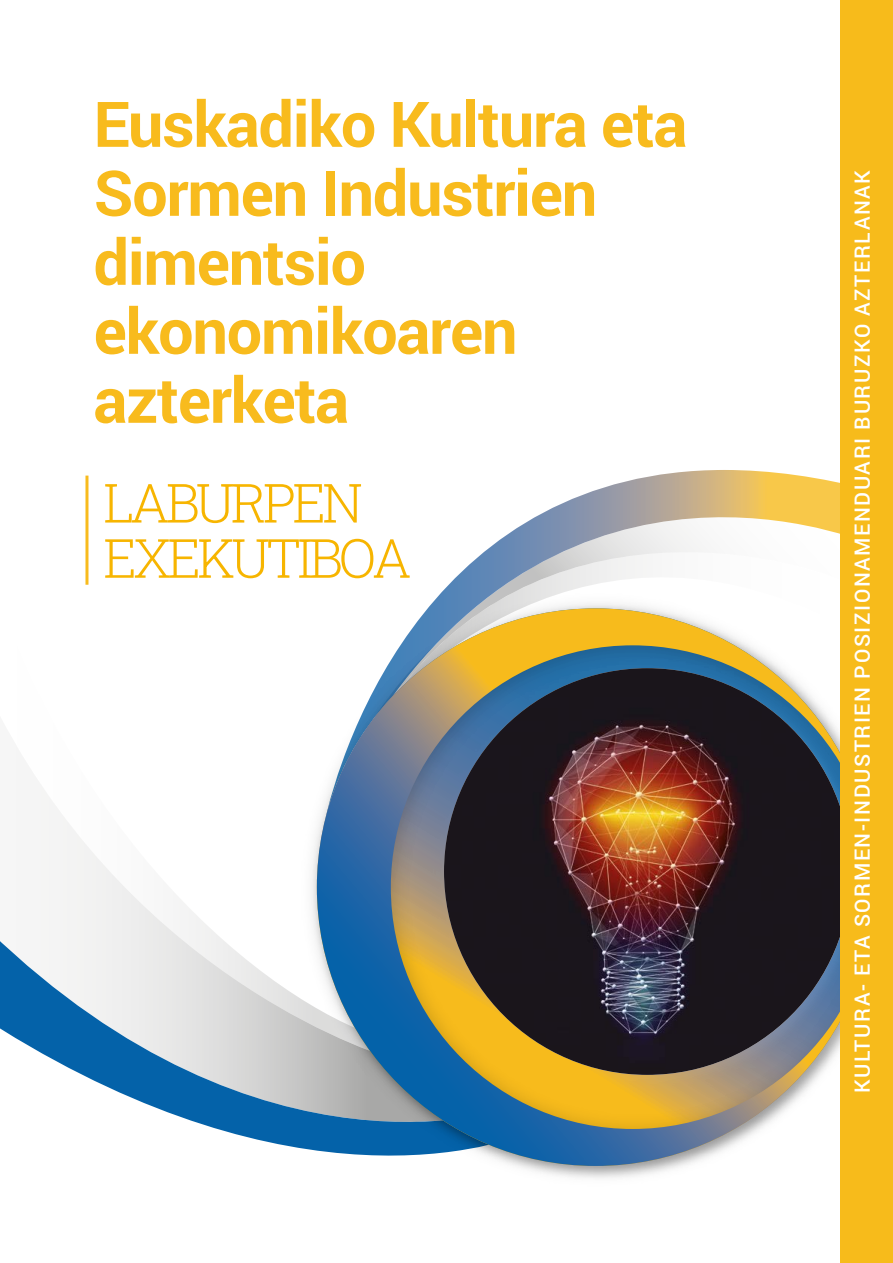
<style>
.page{position:relative;width:893px;height:1263px;background:#fff}
.page>*{position:absolute;margin:0;border:0;box-sizing:border-box;transform-origin:0 0}
.t1{font:700 63px/69px "Roboto";letter-spacing:-.02em;color:#f8bb1d}
.t2{font:300 54px/55.2px "Roboto Slab";letter-spacing:-.075em;color:#f7b500}
.t3{font:500 21px "Roboto";letter-spacing:.075em;color:#fff}
</style>
<div class="page">
<svg style="left:41px;top:786px;width:150px;height:124px"></svg>
<svg style="left:0;top:910px;width:293px;height:237px"></svg>
<svg style="left:449px;top:470px;width:391px;height:114px"></svg>
<img style="left:293px;top:584px;width:388px;height:594px">
<svg style="left:317px;top:608px;width:523px;height:558px"></svg>
<img style="left:444px;top:668px;width:407px;height:407px;border-radius:203px">
<div style="left:840px;top:0;width:53px;height:1263px;background:#f7bb1b"></div>
<hr style="left:85px;top:476px;width:3px;height:109px;background:#f8bb1d">
<p class="t1" style="left:94px;top:87px;width:595px">Euskadiko Kultura eta<br>Sormen Industrien dimentsio ekonomikoaren azterketa</p>
<p class="t2" style="left:103px;top:474px;width:310px">LABURPEN<br>EXEKUTIBOA</p>
<p class="t3" style="left:848px;top:1093px;width:925px;rotate:-90deg">KULTURA- ETA SORMEN-INDUSTRIEN POSIZIONAMENDUARI BURUZKO AZTERLANAK</p>
</div>
